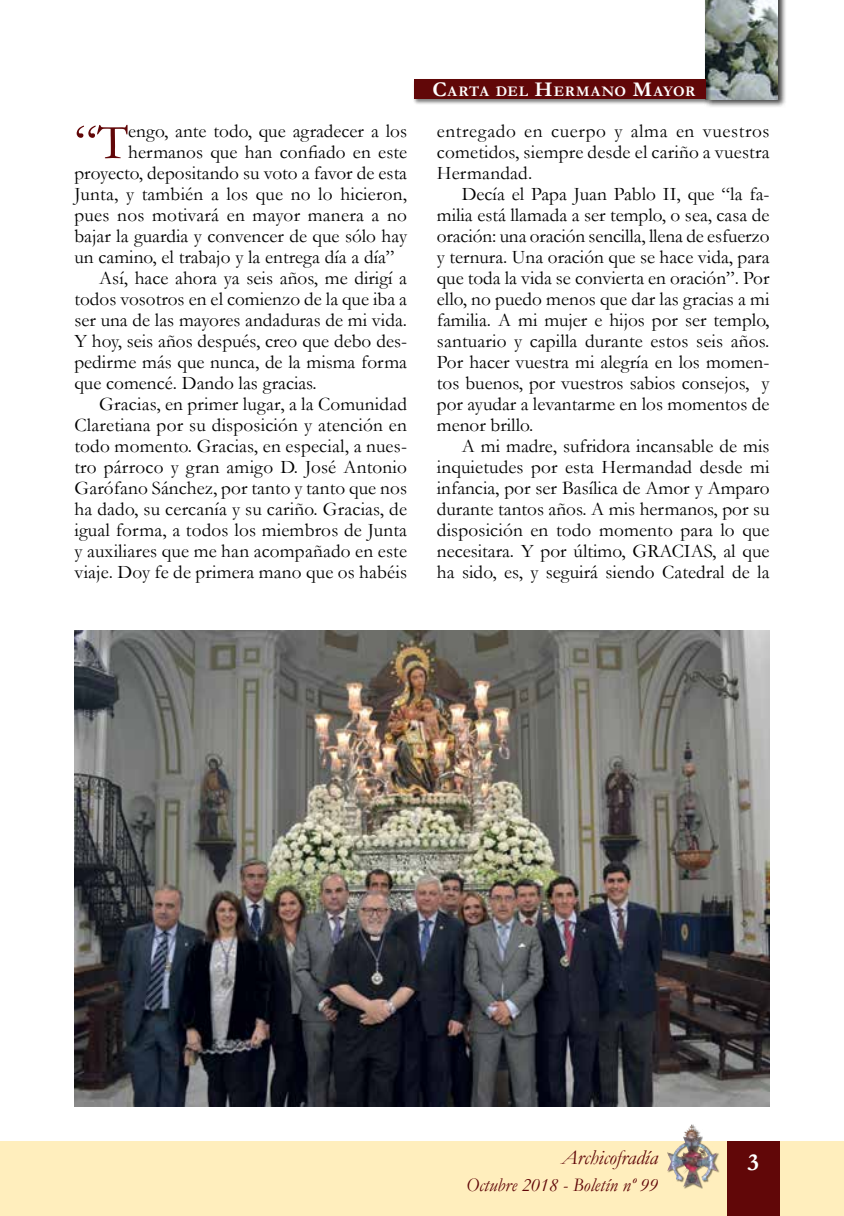
<style>
.page{position:relative;width:844px;height:1216px;background:#fff}
.page>*{position:absolute;margin:0;border:0;box-sizing:border-box;transform-origin:0 0}
.t1{font:50.57px "Garamond";color:#610708}
.t2{font:700 24.5px "Garamond";color:#fff}
.t3{font:italic 21px "Garamond";color:#610708}
.t4{font:19.25px/21px "Garamond";letter-spacing:.005em;color:#000;text-align:justify}
.t5{font:italic 19.25px "Garamond";color:#610708}
.t6{font:700 14.7px "Garamond";letter-spacing:.04em;color:#fff}
.s1{font-size:21px}
</style>
<div class="page">
<div style="left:0;top:1141px;width:843px;height:74px;background:#ffeebd"></div>
<div style="left:726px;top:1141px;width:52px;height:74px;background:#610708"></div>
<div style="left:667px;top:1123px;width:52px;height:65px;background:#000;opacity:.5"></div>
<img style="left:667px;top:1124px;width:27px;height:62px">
<div style="left:703px;top:0;width:83px;height:108px;background:#000;opacity:.75"></div>
<img style="left:705px;top:0;width:72px;height:99px">
<div style="left:412px;top:79px;width:298px;height:26px;background:#000;opacity:.5"></div>
<div style="left:414px;top:79px;width:291px;height:20px;background:#610708"></div>
<img style="left:74px;top:630px;width:695px;height:476px">
<h1 class="t1" style="left:74px;top:108px;width:55px">“T</h1>
<p class="t4" style="left:128px;top:120px;width:280px">engo, ante todo, que agradecer a los</p>
<p class="t4" style="left:128px;top:141px;width:280px">hermanos que han confiado en este</p>
<p class="t4" style="left:74px;top:162px;width:334px">proyecto, depositando su voto a favor de esta</p>
<p class="t4" style="left:74px;top:183px;width:334px">Junta, y también a los que no lo hicieron,</p>
<p class="t4" style="left:74px;top:204px;width:334px">pues nos motivará en mayor manera a no</p>
<p class="t4" style="left:74px;top:225px;width:334px">bajar la guardia y convencer de que sólo hay</p>
<p class="t4" style="left:74px;top:246px;width:321px">un camino, el trabajo y la entrega día a día”</p>
<p class="t4" style="left:99px;top:267px;width:309px">Así, hace ahora ya seis años, me dirigí a</p>
<p class="t4" style="left:74px;top:288px;width:334px">todos vosotros en el comienzo de la que iba a</p>
<p class="t4" style="left:74px;top:309px;width:334px">ser una de las mayores andaduras de mi vida.</p>
<p class="t4" style="left:74px;top:330px;width:334px">Y hoy, seis años después, creo que debo des-</p>
<p class="t4" style="left:74px;top:351px;width:334px">pedirme más que nunca, de la misma forma</p>
<p class="t4" style="left:74px;top:372px;width:244px">que comencé. Dando las gracias.</p>
<p class="t4" style="left:99px;top:393px;width:309px">Gracias, en primer lugar, a la Comunidad</p>
<p class="t4" style="left:74px;top:414px;width:334px">Claretiana por su disposición y atención en</p>
<p class="t4" style="left:74px;top:435px;width:334px">todo momento. Gracias, en especial, a nues-</p>
<p class="t4" style="left:74px;top:456px;width:334px">tro párroco y gran amigo D. José Antonio</p>
<p class="t4" style="left:74px;top:477px;width:334px">Garófano Sánchez, por tanto y tanto que nos</p>
<p class="t4" style="left:74px;top:498px;width:334px">ha dado, su cercanía y su cariño. Gracias, de</p>
<p class="t4" style="left:74px;top:519px;width:334px">igual forma, a todos los miembros de Junta</p>
<p class="t4" style="left:74px;top:540px;width:334px">y auxiliares que me han acompañado en este</p>
<p class="t4" style="left:74px;top:561px;width:334px">viaje. Doy fe de primera mano que os habéis</p>
<p class="t6" style="left:432px;top:82px;width:264px"><span class="s1">C</span>ARTA DEL <span class="s1">H</span>ERMANO <span class="s1">M</span>AYOR</p>
<p class="t4" style="left:437px;top:120px;width:334px">entregado en cuerpo y alma en vuestros cometidos, siempre desde el cariño a vuestra Hermandad.</p>
<p class="t4" style="left:437px;top:183px;width:334px;text-indent:25px">Decía el Papa Juan Pablo II, que “la fa&shy;milia está llamada a ser templo, o sea, casa de oración: una oración sencilla, llena de esfuerzo y ternura. Una oración que se hace vida, para que toda la vida se convierta en oración”. Por ello, no puedo menos que dar las gracias a mi familia. A mi mujer e hijos por ser templo, santuario y capilla durante estos seis años.<br>Por hacer vuestra mi alegría en los momen&shy;tos buenos, por vuestros sabios consejos, y por ayudar a levantarme en los momentos de menor brillo.</p>
<p class="t4" style="left:437px;top:435px;width:334px;text-indent:25px">A mi madre, sufridora incansable de mis inquietudes por esta Hermandad desde mi infancia, por ser Basílica de Amor y Amparo durante tantos años. A mis hermanos, por su disposición en todo momento para lo que necesitara. Y por último, GRACIAS, al que ha sido, es, y seguirá siendo Catedral de la</p>
<p class="t3" style="left:561px;top:1143px;width:98px">Archicofradía</p>
<p class="t2" style="left:747px;top:1145px;width:13px">3</p>
<p class="t5" style="left:466px;top:1171px;width:193px">Octubre 2018 - Boletín nº 99</p>
</div>
